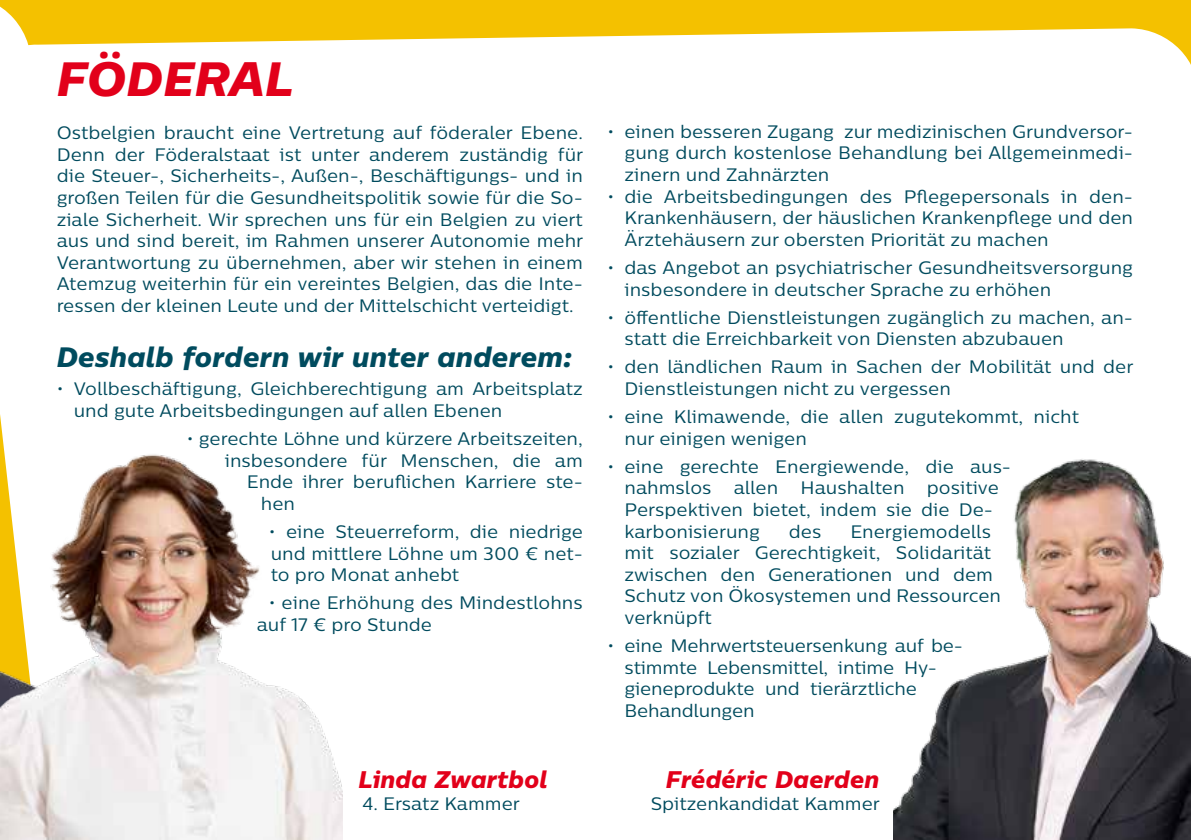
<style>
.page{position:relative;width:1191px;height:840px;background:#fff}
.page>*{position:absolute;margin:0;border:0;box-sizing:border-box;transform-origin:0 0}
.t1{font:italic 48px "Centrale Sans X Bold";color:#e2001a}
.t2{font:italic 28px "Centrale Sans X Bold";color:#004b5e}
.t3{font:italic 24px "Centrale Sans X Bold";color:#e2001a}
.t4{font:18px/21.6px "Centrale Sans";color:#004b5e}
</style>
<div class="page">
<div style="left:0;top:0;width:1191px;height:839px;background:#f4c100"></div>
<div style="left:33px;top:28px;width:1158px;height:811px;background:#fff"></div>
<div style="left:0;top:6px;width:33px;height:419px;background:#fff"></div>
<div style="left:1px;top:425px;width:74px;height:21px;background:#fff"></div>
<img style="left:0;top:446px;width:343px;height:393px">
<img style="left:894px;top:446px;width:297px;height:393px">
<h1 class="t1" style="left:57px;top:47px;width:239px">FÖDERAL</h1>
<p class="t4" style="left:57px;top:121px;width:528px;text-align:justify">Ostbelgien braucht eine Vertretung auf föderaler Ebene.<br>Denn der Föderalstaat ist unter anderem zuständig für die Steuer-, Sicherheits-, Außen-, Beschäftigungs- und in großen Teilen für die Gesundheitspolitik sowie für die So&shy;ziale Sicherheit. Wir sprechen uns für ein Belgien zu viert aus und sind bereit, im Rahmen unserer Autonomie mehr Verantwortung zu übernehmen, aber wir stehen in einem Atemzug weiterhin für ein vereintes Belgien, das die Inte&shy;ressen der kleinen Leute und der Mittelschicht verteidigt.</p>
<h2 class="t2" style="left:57px;top:339px;width:517px">Deshalb fordern wir unter anderem:</h2>
<p class="t4" style="left:74px;top:377px;width:511px;text-indent:-17px">• Vollbeschäftigung, Gleichberechtigung am Arbeitsplatz und gute Arbeitsbedingungen auf allen Ebenen</p>
<p class="t4" style="left:187px;top:427px;width:398px">• gerechte Löhne und kürzere Arbeitszeiten,</p>
<p class="t4" style="left:225px;top:449px;width:360px">insbesondere für Menschen, die am</p>
<p class="t4" style="left:247px;top:470px;width:338px">Ende ihrer beruflichen Karriere ste-</p>
<p class="t4" style="left:261px;top:492px;width:36px">hen</p>
<p class="t4" style="left:269px;top:520px;width:316px;text-align:justify">• eine Steuerreform, die niedrige und mittlere Löhne um 300 € net&shy;to pro Monat anhebt</p>
<p class="t4" style="left:257px;top:591px;width:327px;text-indent:12px">• eine Erhöhung des Mindestlohns auf 17 € pro Stunde</p>
<h3 class="t3" style="left:358px;top:763px;width:191px">Linda Zwartbol</h3>
<p class="t4" style="left:362px;top:792px;width:159px">4. Ersatz Kammer</p>
<p class="t4" style="left:624px;top:120px;width:510px;text-align:justify;text-indent:-17px">• einen besseren Zugang zur medizinischen Grundversor&shy;gung durch kostenlose Behandlung bei Allgemeinmedi&shy;zinern und Zahnärzten</p>
<p class="t4" style="left:624px;top:185px;width:510px;text-align:justify;text-indent:-17px">• die Arbeitsbedingungen des Pflegepersonals in den-Krankenhäusern, der häuslichen Krankenpflege und den Ärztehäusern zur obersten Priorität zu machen</p>
<p class="t4" style="left:624px;top:256px;width:510px;text-indent:-17px">• das Angebot an psychiatrischer Gesundheitsversorgung insbesondere in deutscher Sprache zu erhöhen</p>
<p class="t4" style="left:624px;top:306px;width:510px;text-indent:-17px">• öffentliche Dienstleistungen zugänglich zu machen, an&shy;statt die Erreichbarkeit von Diensten abzubauen</p>
<p class="t4" style="left:624px;top:355px;width:510px;text-indent:-17px">• den ländlichen Raum in Sachen der Mobilität und der<br>Dienstleistungen nicht zu vergessen</p>
<p class="t4" style="left:624px;top:405px;width:456px;text-indent:-17px">• eine Klimawende, die allen zugutekommt, nicht nur einigen wenigen</p>
<p class="t4" style="left:624px;top:455px;width:388px;text-indent:-17px">• eine gerechte Energiewende, die aus&shy;nahmslos allen Haushalten positive<br>Perspektiven bietet, indem sie die De&shy;karbonisierung</p>
<p class="t4" style="left:624px;top:519px;width:378px;text-indent:226px">Energiemodells mit sozialer Gerechtigkeit, Solidarität zwischen den Generationen und dem<br>Schutz von Ökosystemen und Ressourcen verknüpft</p>
<p class="t4" style="left:624px;top:634px;width:340px;text-indent:-17px">• eine Mehrwertsteuersenkung auf be&shy;stimmte Lebensmittel, intime Hy&shy;gieneprodukte und tierärztliche<br>Behandlungen</p>
<p class="t4" style="left:789px;top:519px;width:34px">des</p>
<h3 class="t3" style="left:666px;top:763px;width:215px">Frédéric Daerden</h3>
<p class="t4" style="left:650px;top:792px;width:231px">Spitzenkandidat Kammer</p>
</div>
